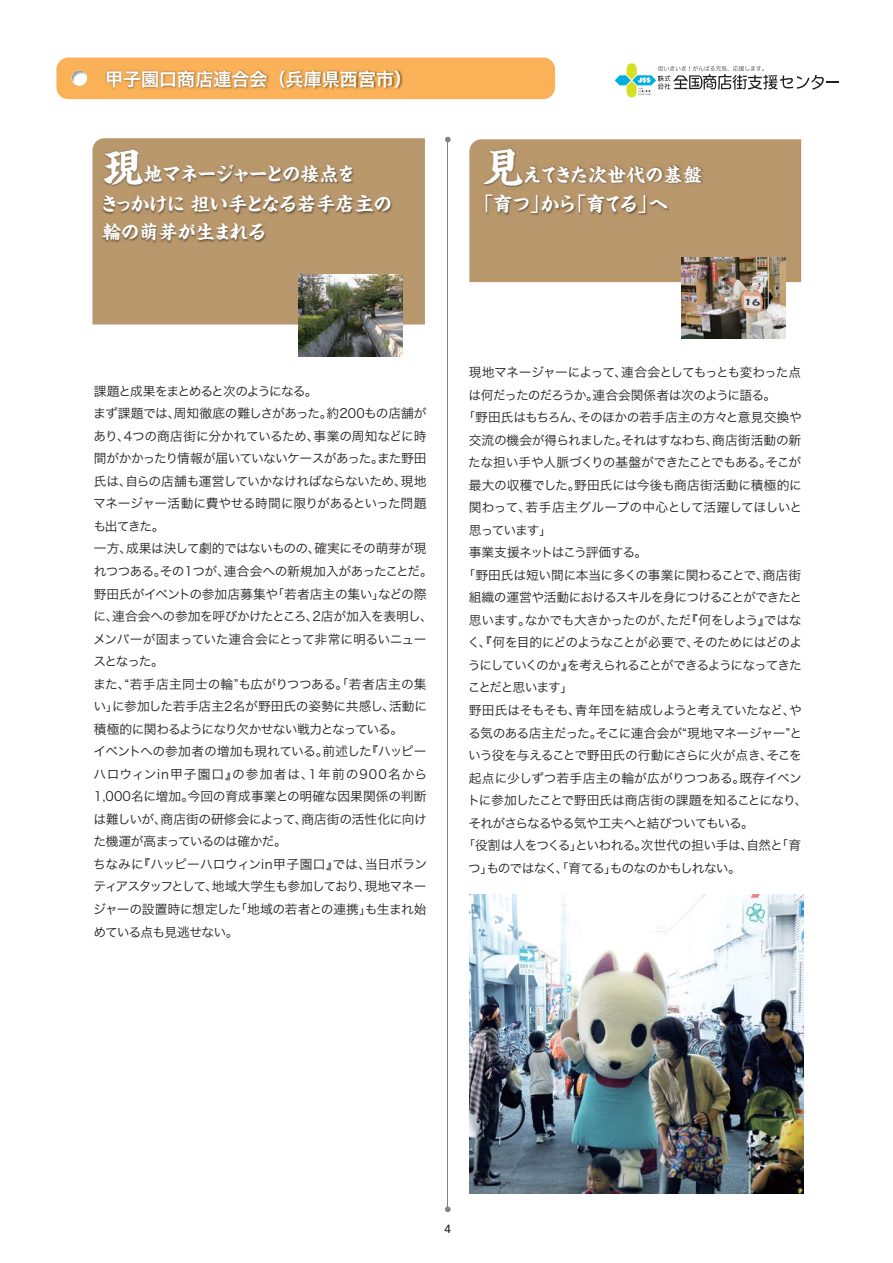
<style>
.page{position:relative;width:893px;height:1263px;background:#fff}
.page>*{position:absolute;margin:0;border:0;box-sizing:border-box;transform-origin:0 0}
.t1{font:19.2px/29.8px "Kaisho MCBK1 Pro De Bold 90 pv RKSJ H";letter-spacing:-.045em;color:#fff}
.t2{font:19.2px/29.8px "Kaisho MCBK1 Pro De Bold 90 pv RKSJ H";letter-spacing:-.075em;color:#fff}
.t3{font:18px "Hira Kaku Pro W6 90 pv RKSJ H";color:#fff}
.t4{font:12.75px/22.5px "Hira Kaku Pro W3 90 pv RKSJ H";letter-spacing:-.04em;color:#231f20}
.t5{font:12.75px "Hira Kaku Pro W3 90 pv RKSJ H";letter-spacing:-.015em;color:#231f20}
.t6{font:12.75px "Hira Kaku Pro W3 90 pv RKSJ H";letter-spacing:-.065em;color:#231f20}
.t7{font:12.75px "Hira Kaku Pro W3 90 pv RKSJ H";letter-spacing:-.075em;color:#231f20}
.t8{font:12.75px "Hira Kaku Pro W3 90 pv RKSJ H";letter-spacing:-.09em;color:#231f20}
.t9{font:12.75px "Hira Kaku Pro W3 90 pv RKSJ H";letter-spacing:-.06em;color:#231f20}
.t10{font:12.75px "Hira Kaku Pro W3 90 pv RKSJ H";letter-spacing:-.02em;color:#231f20}
.t11{font:12.75px "Hira Kaku Pro W3 90 pv RKSJ H";color:#231f20}
.t12{font:500 11.7px "Avenir";color:#231f20}
.s1{font-size:41.4px}
</style>
<div class="page">
<svg style="left:615px;top:63px;width:224px;height:34px"></svg>
<div style="left:56px;top:58px;width:499px;height:41px;background:#fbb157;border-radius:12px"></div>
<img style="left:72px;top:70px;width:15px;height:16px;border-radius:50%">
<img style="left:105px;top:69px;width:298px;height:21px">
<hr style="left:448px;top:140px;width:1px;height:1069px;background:#808285">
<svg style="left:445px;top:1207px;width:6px;height:5px"></svg>
<svg style="left:445px;top:137px;width:6px;height:5px"></svg>
<div style="left:92px;top:138px;width:333px;height:187px;background:#b9976c"></div>
<img style="left:100px;top:145px;width:295px;height:101px">
<div style="left:469px;top:139px;width:332px;height:143px;background:#b9976c"></div>
<img style="left:481px;top:145px;width:224px;height:73px">
<img style="left:469px;top:895px;width:334px;height:298px">
<img style="left:299px;top:275px;width:104px;height:81px">
<img style="left:681px;top:257px;width:104px;height:82px">
<h2 class="t3" style="left:105px;top:72px;width:309px">甲子園口商店連合会（兵庫県西宮市）</h2>
<h1 class="t2" style="left:100px;top:162px;width:294px"><span class="s1">現</span>地マネージャーとの接点を<br>きっかけに 担い手となる若手店主の</h1>
<h1 class="t1" style="left:102px;top:219px;width:166px">輪の萌芽が生まれる</h1>
<h1 class="t1" style="left:474px;top:162px;width:229px;text-indent:8px"><span class="s1">見</span>えてきた次世代の基盤「育つ」から「育てる」へ</h1>
<p class="t4" style="left:93px;top:381px;width:341px">課題と成果をまとめると次のようになる。<br>まず課題では、周知徹底の難しさがあった。約200もの店舗があり、4つの商店街に分かれているため、事業の周知などに時間がかかったり情報が届いていないケースがあった。また野田氏は、自らの店舗も運営していかなければならないため、現地マネージャー活動に費やせる時間に限りがあるといった問題も出てきた。<br>一方、成果は決して劇的ではないものの、確実にその萌芽が現れつつある。その1つが、連合会への新規加入があったことだ。野田氏がイベントの参加店募集や「若者店主の集い」などの際に、連合会への参加を呼びかけたところ、2店が加入を表明し、メンバーが固まっていた連合会にとって非常に明るいニュースとなった。<br>また、“若手店主同士の輪”も広がりつつある。「若者店主の集い」に参加した若手店主2名が野田氏の姿勢に共感し、活動に積極的に関わるようになり欠かせない戦力となっている。<br>イベントへの参加者の増加も現れている。前述した『ハッピーハロウィンin甲子園口』の参加者は、1年前の900名から<br>1,000名に増加。今回の育成事業との明確な因果関係の判断は難しいが、商店街の研修会によって、商店街の活性化に向けた機運が高まっているのは確かだ。<br>ちなみに『ハッピーハロウィンin甲子園口』では、当日ボランティアスタッフとして、地域大学生も参加しており、現地マネージャーの設置時に想定した「地域の若者との連携」も生まれ始めている点も見逃せない。</p>
<p class="t6" style="left:469px;top:367px;width:334px">現地マネージャーによって、連合会としてもっとも変わった点</p>
<p class="t4" style="left:468px;top:385px;width:309px">は何だったのだろうか。連合会関係者は次のように語る。</p>
<p class="t10" style="left:462px;top:412px;width:341px">「野田氏はもちろん、そのほかの若手店主の方々と意見交換や</p>
<p class="t4" style="left:469px;top:430px;width:334px">交流の機会が得られました。それはすなわち、商店街活動の新</p>
<p class="t4" style="left:468px;top:453px;width:335px">たな担い手や人脈づくりの基盤ができたことでもある。そこが</p>
<p class="t5" style="left:469px;top:480px;width:335px">最大の収穫でした。野田氏には今後も商店街活動に積極的に</p>
<p class="t5" style="left:469px;top:503px;width:335px">関わって、若手店主グループの中心として活躍してほしいと</p>
<p class="t4" style="left:469px;top:520px;width:85px">思っています」</p>
<p class="t7" style="left:469px;top:548px;width:180px">事業支援ネットはこう評価する。</p>
<p class="t5" style="left:462px;top:570px;width:340px">「野田氏は短い間に本当に多くの事業に関わることで、商店街</p>
<p class="t6" style="left:469px;top:593px;width:335px">組織の運営や活動におけるスキルを身につけることができたと</p>
<p class="t4" style="left:469px;top:611px;width:334px">思います。なかでも大きかったのが、ただ『何をしよう』ではな</p>
<p class="t9" style="left:467px;top:638px;width:336px">く、『何を目的にどのようなことが必要で、そのためにはどのよ</p>
<p class="t8" style="left:468px;top:660px;width:335px">うにしていくのか』を考えられることができるようになってきた</p>
<p class="t8" style="left:468px;top:683px;width:107px">ことだと思います」</p>
<p class="t4" style="left:469px;top:701px;width:334px">野田氏はそもそも、青年団を結成しようと考えていたなど、や</p>
<p class="t4" style="left:468px;top:723px;width:336px">る気のある店主だった。そこに連合会が“現地マネージャー”と</p>
<p class="t4" style="left:468px;top:746px;width:335px">いう役を与えることで野田氏の行動にさらに火が点き、そこを</p>
<p class="t11" style="left:469px;top:773px;width:335px">起点に少しずつ若手店主の輪が広がりつつある。既存イベン</p>
<p class="t4" style="left:467px;top:791px;width:342px">トに参加したことで野田氏は商店街の課題を知ることになり、</p>
<p class="t7" style="left:468px;top:818px;width:287px">それがさらなるやる気や工夫へと結びついてもいる。</p>
<p class="t4" style="left:462px;top:836px;width:340px">「役割は人をつくる」といわれる。次世代の担い手は、自然と「育</p>
<p class="t6" style="left:468px;top:863px;width:274px">つ」ものではなく、「育てる」ものなのかもしれない。</p>
<p class="t12" style="left:445px;top:1224px;width:8px">4</p>
</div>
